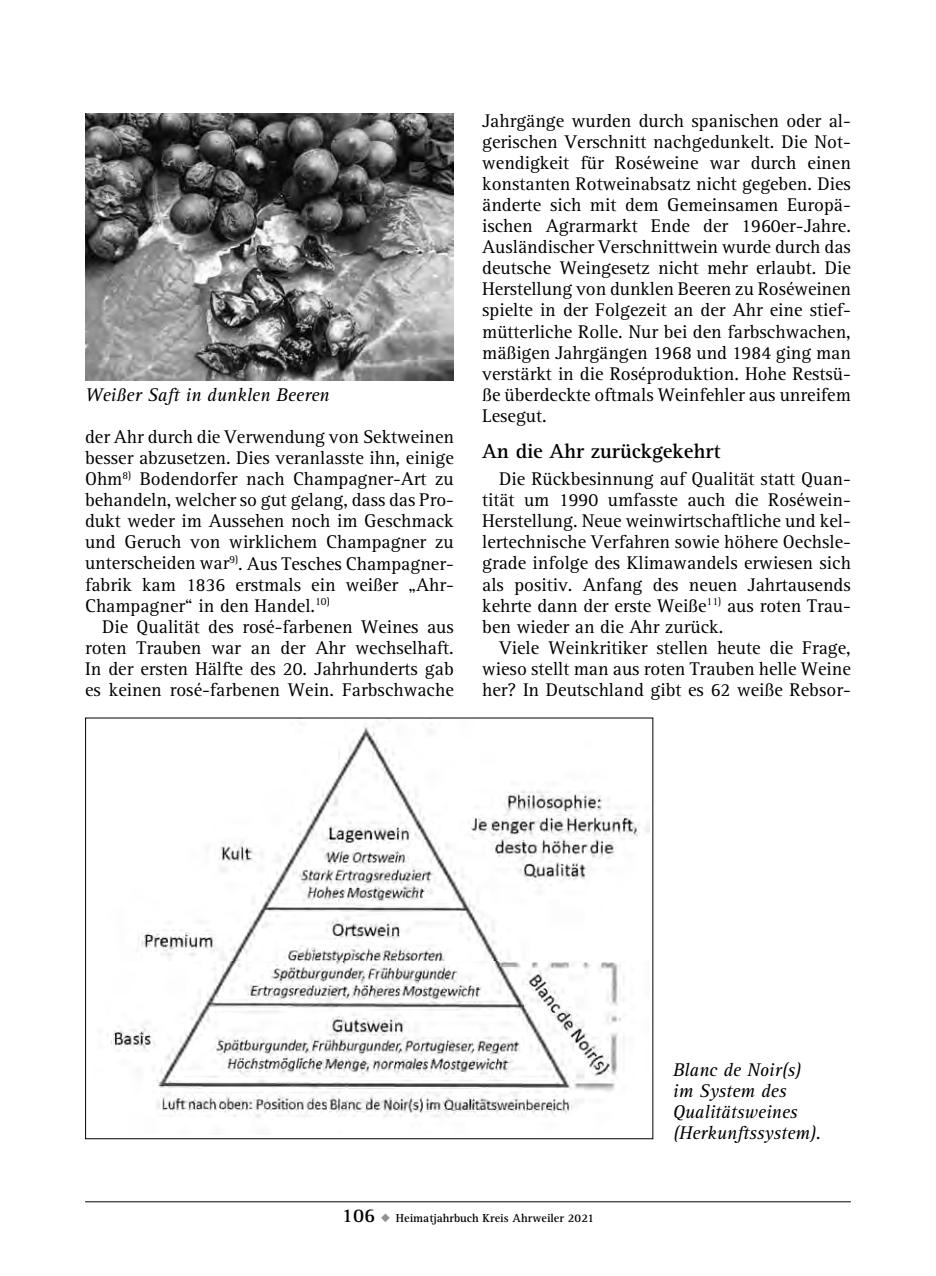
<style>
.page{position:relative;width:936px;height:1276px;background:#fff}
.page>*{position:absolute;margin:0;border:0;box-sizing:border-box;transform-origin:0 0}
.t1{font:700 21px "AT Rotis Serif";color:#000}
.t2{font:19px/21px "AT Rotis Serif";color:#000;text-align:justify}
.t3{font:italic 19px/21px "AT Rotis Serif";color:#000}
.t4{font:700 12px "AT Rotis Serif";color:#000}
.s1{font-size:20px}
.s2{color:#939393}
</style>
<div class="page">
<hr style="left:85px;top:1201px;width:765px;height:1px;background:#000">
<img style="left:107px;top:719px;width:542px;height:399px">
<img style="left:85px;top:113px;width:369px;height:267px">
<p class="t3" style="left:85px;top:385px;width:246px">Weißer Saft in dunklen Beeren</p>
<p class="t2" style="left:85px;top:427px;width:370px">der Ahr durch die Verwendung von Sektweinen besser abzusetzen. Dies veranlasste ihn, einige Ohm<sup>8)</sup> Bodendorfer nach Champagner-Art zu behandeln, welcher so gut gelang, dass das Pro&shy;dukt weder im Aussehen noch im Geschmack und Geruch von wirklichem Champagner zu unterscheiden war<sup>9)</sup>. Aus Tesches Champagner&shy;fabrik kam 1836 erstmals ein weißer „Ahr-Champagner“ in den Handel.<sup>10)</sup></p>
<p class="t2" style="left:85px;top:616px;width:370px;text-indent:17px">Die Qualität des rosé-farbenen Weines aus roten Trauben war an der Ahr wechselhaft.<br>In der ersten Hälfte des 20. Jahrhunderts gab es keinen rosé-farbenen Wein. Farbschwache</p>
<p class="t2" style="left:482px;top:110px;width:370px">Jahrgänge wurden durch spanischen oder al&shy;gerischen Verschnitt nachgedunkelt. Die Not&shy;wendigkeit für Roséweine war durch einen konstanten Rotweinabsatz nicht gegeben. Dies änderte sich mit dem Gemeinsamen Europä&shy;ischen Agrarmarkt Ende der 1960er-Jahre.<br>Ausländischer Verschnittwein wurde durch das deutsche Weingesetz nicht mehr erlaubt. Die Herstellung von dunklen Beeren zu Roséweinen spielte in der Folgezeit an der Ahr eine stief&shy;mütterliche Rolle. Nur bei den farbschwachen, mäßigen Jahrgängen 1968 und 1984 ging man verstärkt in die Roséproduktion. Hohe Restsü&shy;ße überdeckte oftmals Weinfehler aus unreifem Lesegut.</p>
<p class="t1" style="left:482px;top:439px;width:240px">An die Ahr zurückgekehrt</p>
<p class="t2" style="left:482px;top:469px;width:370px;text-indent:17px">Die Rückbesinnung auf Qualität statt Quan&shy;tität um 1990 umfasste auch die Roséwein-Herstellung. Neue weinwirtschaftliche und kel&shy;lertechnische Verfahren sowie höhere Oechsle&shy;grade infolge des Klimawandels erwiesen sich als positiv. Anfang des neuen Jahrtausends kehrte dann der erste Weiße<sup>11)</sup> aus roten Trau&shy;ben wieder an die Ahr zurück.</p>
<p class="t2" style="left:482px;top:637px;width:370px;text-indent:17px">Viele Weinkritiker stellen heute die Frage, wieso stellt man aus roten Trauben helle Weine her? In Deutschland gibt es 62 weiße Rebsor-</p>
<p class="t3" style="left:672px;top:1059px;width:150px">Blanc de Noir(s) im System des<br>Qualitätsweines (Herkunftssystem).</p>
<p class="t4" style="left:342px;top:1210px;width:253px"><span class="s1">106</span> <span class="s2">◆</span> Heimatjahrbuch Kreis Ahrweiler 2021</p>
</div>
